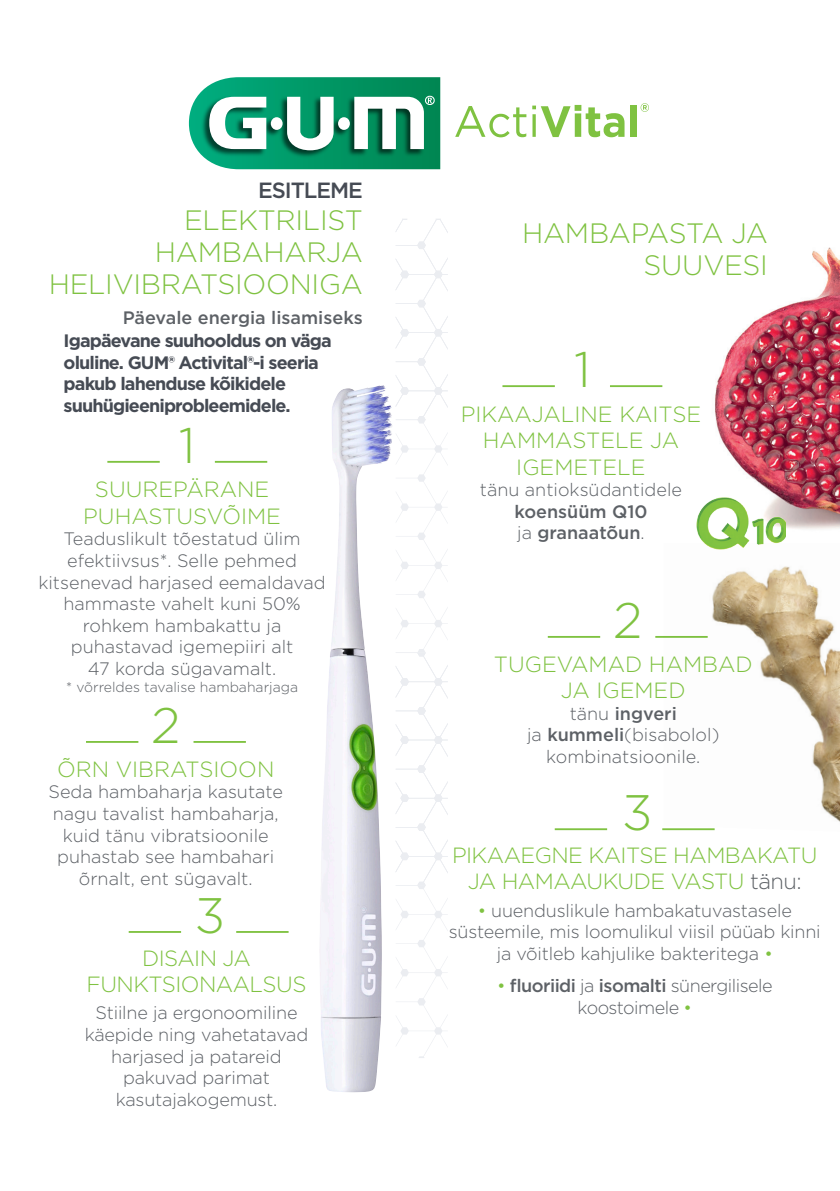
<style>
.page{position:relative;width:840px;height:1191px;background:#fff}
.page>*{position:absolute;margin:0;border:0;box-sizing:border-box;transform-origin:0 0}
.t1{font:300 49.8px "Gotham";color:#7fc241}
.t2{font:300 28px/32px "Gotham";letter-spacing:-.01em;color:#7fc241;text-align:right}
.t3{font:300 22px/26.4px "Gotham";letter-spacing:-.01em;color:#7fc241;text-align:center}
.t4{font:500 22px "Gotham";letter-spacing:-.05em;color:#464b54}
.t5{font:300 18px/21.6px "Gotham";color:#5d6166;text-align:center}
.t6{font:700 18px/21.6px "Gotham";letter-spacing:-.05em;color:#464b54}
.t7{font:300 18px/21.6px "Gotham";letter-spacing:-.03em;color:#5d6166;text-align:center}
.t8{font:500 18px "Gotham";color:#5d6166}
.t9{font:300 14px "Gotham";color:#5d6166}
.s1{font-weight:500}
.s2{color:#5d6166}
.s3{color:#7fc241}
</style>
<div class="page">
<img style="left:715px;top:247px;width:124px;height:290px">
<svg style="left:189px;top:77px;width:251px;height:92px"></svg>
<svg style="left:455px;top:106px;width:71px;height:31px"></svg>
<svg style="left:532px;top:105px;width:92px;height:32px"></svg>
<div style="left:630px;top:105px;width:6px;height:32px;background:#7fc241"></div>
<svg style="left:640px;top:103px;width:8px;height:9px"></svg>
<img style="left:663px;top:566px;width:176px;height:265px">
<hr style="left:655px;top:636px;width:52px;height:2px;background:#7fc241">
<hr style="left:547px;top:636px;width:53px;height:2px;background:#7fc241">
<hr style="left:609px;top:385px;width:53px;height:2px;background:#7fc241">
<hr style="left:502px;top:385px;width:52px;height:2px;background:#7fc241">
<hr style="left:662px;top:828px;width:52px;height:2px;background:#7fc241">
<hr style="left:554px;top:828px;width:52px;height:2px;background:#7fc241">
<img style="left:696px;top:483px;width:89px;height:67px">
<svg style="left:395px;top:219px;width:52px;height:839px"></svg>
<hr style="left:193px;top:741px;width:53px;height:2px;background:#7fc241">
<hr style="left:86px;top:741px;width:52px;height:2px;background:#7fc241">
<hr style="left:215px;top:461px;width:52px;height:2px;background:#7fc241">
<hr style="left:107px;top:461px;width:53px;height:2px;background:#7fc241">
<hr style="left:236px;top:931px;width:52px;height:2px;background:#7fc241">
<hr style="left:129px;top:931px;width:52px;height:2px;background:#7fc241">
<img style="left:319px;top:385px;width:72px;height:707px">
<p class="t4" style="left:258px;top:176px;width:106px">ESITLEME</p>
<p class="t2" style="left:49px;top:203px;width:315px">ELEKTRILIST<br>HAMBAHARJA<br>HELIVIBRATSIOONIGA</p>
<p class="t8" style="left:123px;top:306px;width:241px">Päevale energia lisamiseks</p>
<p class="t6" style="left:64px;top:330px;width:269px">Igapäevane suuhooldus on väga oluline. GUM® Activital®-i seeria pakub lahenduse kõikidele suuhügieeniprobleemidele.</p>
<p class="t1" style="left:179px;top:413px;width:18px">1</p>
<p class="t3" style="left:83px;top:476px;width:199px">SUUREPÄRANE<br>PUHASTUSVÕIME</p>
<p class="t5" style="left:38px;top:528px;width:289px">Teaduslikult tõestatud ülim efektiivsus*. Selle pehmed kitsenevad harjased eemaldavad hammaste vahelt kuni 50% rohkem hambakattu ja puhastavad igemepiiri alt</p>
<p class="t5" style="left:88px;top:657px;width:190px">47 korda sügavamalt.</p>
<p class="t9" style="left:66px;top:678px;width:233px">* võrreldes tavalise hambaharjaga</p>
<p class="t1" style="left:151px;top:693px;width:31px">2</p>
<p class="t3" style="left:57px;top:755px;width:219px">ÕRN VIBRATSIOON</p>
<p class="t5" style="left:48px;top:780px;width:236px">Seda hambaharja kasutate nagu tavalist hambaharja, kuid tänu vibratsioonile puhastab see hambahari õrnalt, ent sügavalt.</p>
<p class="t1" style="left:194px;top:883px;width:32px">3</p>
<p class="t3" style="left:86px;top:944px;width:221px">DISAIN JA<br>FUNKTSIONAALSUS</p>
<p class="t5" style="left:85px;top:1001px;width:225px">Stiilne ja ergonoomiline käepide ning vahetatavad harjased ja patareid pakuvad parimat kasutajakogemust.</p>
<p class="t2" style="left:521px;top:216px;width:247px">HAMBAPASTA JA<br>SUUVESI</p>
<p class="t1" style="left:573px;top:338px;width:18px">1</p>
<p class="t3" style="left:460px;top:400px;width:242px">PIKAAJALINE KAITSE<br>HAMMASTELE JA<br>IGEMETELE</p>
<p class="t5" style="left:479px;top:478px;width:203px">tänu antioksüdantidele <span class="s1">koensüüm Q10<br></span>ja <span class="s1">granaatõun</span>.</p>
<p class="t1" style="left:612px;top:588px;width:31px">2</p>
<p class="t3" style="left:493px;top:650px;width:260px">TUGEVAMAD HAMBAD</p>
<p class="t3" style="left:560px;top:676px;width:126px">JA IGEMED</p>
<p class="t5" style="left:527px;top:702px;width:194px">tänu <span class="s1">ingveri<br></span>ja <span class="s1">kummeli</span>(bisabolol) kombinatsioonile.</p>
<p class="t1" style="left:621px;top:781px;width:32px">3</p>
<p class="t3" style="left:452px;top:841px;width:367px">PIKAAEGNE KAITSE HAMBAKATU<br>JA HAMAAUKUDE VASTU <span class="s2">tänu:</span></p>
<p class="t5" style="left:448px;top:899px;width:373px"><span class="s3">•</span> uuenduslikule hambakatuvastasele süsteemile, mis loomulikul viisil püüab kinni ja võitleb kahjulike bakteritega <span class="s3">•</span></p>
<p class="t7" style="left:496px;top:974px;width:277px"><span class="s3">•</span> <span class="s1">fluoriidi</span> ja <span class="s1">isomalti</span> sünergilisele koostoimele <span class="s3">•</span></p>
</div>
